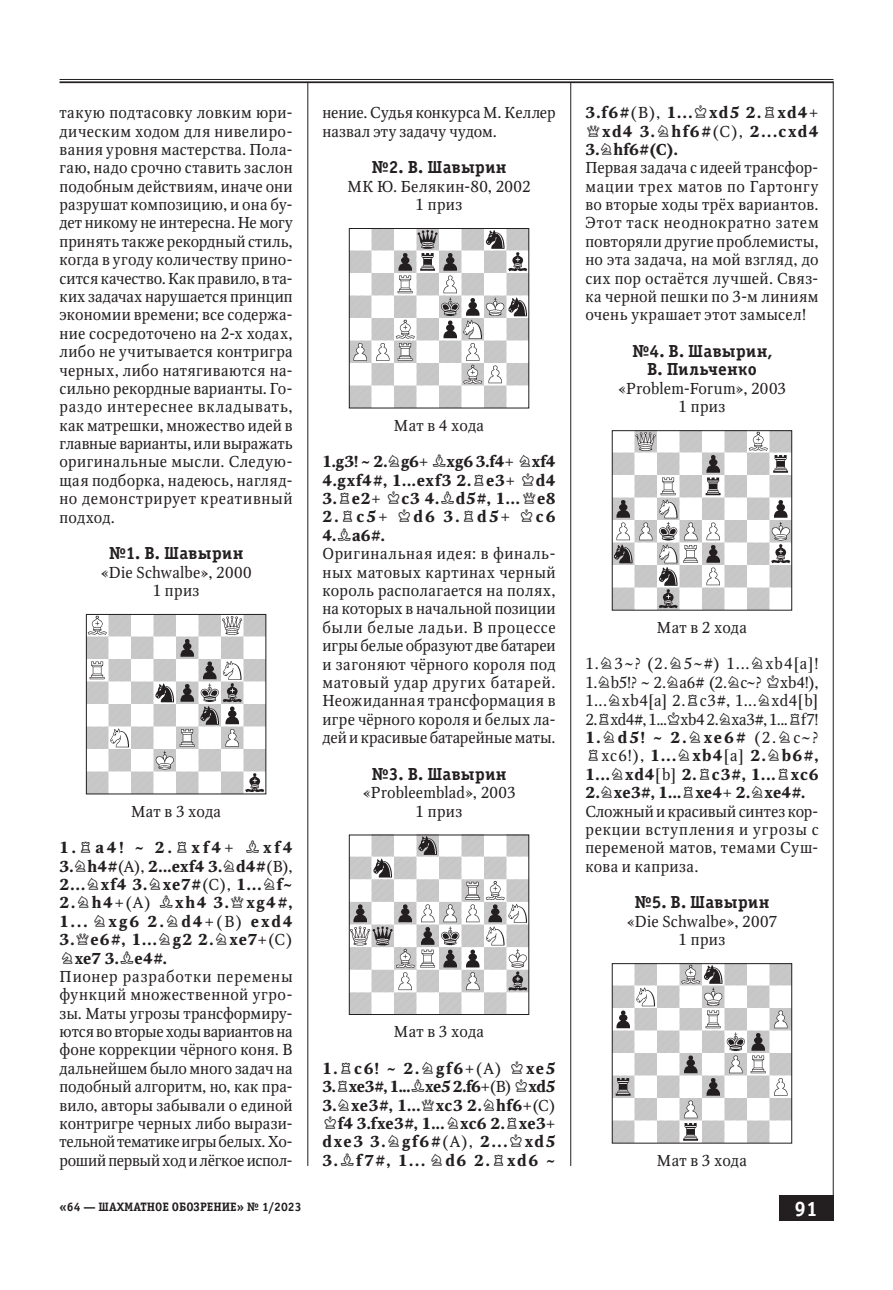
<style>
.page{position:relative;width:893px;height:1290px;background:#fff}
.page>*{position:absolute;margin:0;border:0;box-sizing:border-box;transform-origin:0 0}
.t1{font:700 21px "Officina Serif C";color:#fff}
.t2{font:700 17.5px/18.4px "Officina Serif C";letter-spacing:.01em;color:#231f20;text-align:center}
.t3{font:15.75px/18.4px "Octava Chess";letter-spacing:.005em;color:#231f20;text-align:justify}
.t4{font:15.75px/18.4px "Octava C";letter-spacing:.02em;color:#231f20;text-align:center}
.t5{font:700 15.75px/18.4px "Octava Chess";letter-spacing:.04em;color:#231f20;text-align:justify}
.t6{font:700 12.25px "Officina Serif C";color:#231f20}
.s1{font-weight:400}
.s2{font-family:"Octava C";font-weight:400}
.s3{font-weight:700}
</style>
<div class="page">
<div style="left:779px;top:1195px;width:54px;height:26px;background:#231f20"></div>
<hr style="left:833px;top:81px;width:1px;height:1140px;background:#231f20">
<hr style="left:60px;top:79px;width:773px;height:1px;background:#231f20">
<hr style="left:60px;top:81px;width:773px;height:2px;background:#231f20">
<hr style="left:307px;top:82px;width:1px;height:1084px;background:#231f20">
<hr style="left:570px;top:82px;width:1px;height:1084px;background:#231f20">
<img style="left:88px;top:616px;width:176px;height:176px">
<div style="left:86px;top:614px;width:180px;height:180px;border:1px solid #231f20"></div>
<img style="left:351px;top:230px;width:176px;height:176px">
<div style="left:349px;top:228px;width:180px;height:180px;border:1px solid #231f20"></div>
<img style="left:351px;top:836px;width:176px;height:177px">
<div style="left:349px;top:834px;width:180px;height:181px;border:1px solid #231f20"></div>
<img style="left:614px;top:432px;width:176px;height:177px">
<div style="left:612px;top:430px;width:180px;height:181px;border:1px solid #231f20"></div>
<img style="left:614px;top:965px;width:176px;height:176px">
<div style="left:612px;top:963px;width:180px;height:180px;border:1px solid #231f20"></div>
<p class="t4" style="left:60px;top:104px;width:235px;text-align:justify">такую подтасовку ловким юри&shy;дическим ходом для нивелиро&shy;вания уровня мастерства. Пола&shy;гаю, надо срочно ставить заслон подобным действиям, иначе они разрушат композицию, и она бу&shy;дет никому не интересна. Не могу принять также рекордный стиль, когда в угоду количеству прино&shy;сится качество. Как правило, в та&shy;ких задачах нарушается принцип экономии времени; все содержа&shy;ние сосредоточено на 2-х ходах, либо не учитывается контригра черных, либо натягиваются на&shy;сильно рекордные варианты. Го&shy;раздо интереснее вкладывать, как матрешки, множество идей в главные варианты, или выражать оригинальные мысли. Следую&shy;щая подборка, надеюсь, нагляд&shy;но демонстрирует креативный подход.</p>
<p class="t2" style="left:109px;top:544px;width:136px">№1. В. Шавырин</p>
<p class="t4" style="left:101px;top:563px;width:153px">«Die Schwalbe», 2000<br>1 приз</p>
<p class="t4" style="left:131px;top:802px;width:92px">Мат в 3 хода</p>
<p class="t5" style="left:60px;top:839px;width:235px">1.Ra4! ~ 2.Rxf4+ Bxf4<br>3.Nh4#<span class="s1">(A),</span> 2...exf4 3.Nd4#<span class="s1">(</span><span class="s2">B</span><span class="s1">), </span>2...Nxf4 3.Nxe7#<span class="s1">(C),</span> 1...Nf~ 2.Nh4+<span class="s1">(A)</span> Bxh4 3.Qxg4#, 1... Nxg6 2.Nd4+<span class="s1">(</span><span class="s2">B</span><span class="s1">)</span> exd4<br>3.Qe6#, 1...Ng2 2.Nxe7+<span class="s1">(C)<br></span>Nxe7 3.Be4#.</p>
<p class="t3" style="left:60px;top:968px;width:235px">Пионер разработки перемены функций множественной угро&shy;зы. Маты угрозы трансформиру&shy;ются во вторые ходы вариантов на фоне коррекции чёрного коня. В дальнейшем было много задач на подобный алгоритм, но, как пра&shy;вило, авторы забывали о единой контригре черных либо вырази&shy;тельной тематике игры белых. Хо&shy;роший первый ход и лёгкое испол-</p>
<p class="t3" style="left:322px;top:104px;width:235px">нение. Судья конкурса М. Келлер назвал эту задачу чудом.</p>
<p class="t2" style="left:371px;top:158px;width:137px">№2. В. Шавырин</p>
<p class="t4" style="left:348px;top:177px;width:185px">МК Ю. Белякин-80, 2002<br>1 приз</p>
<p class="t4" style="left:394px;top:416px;width:92px">Мат в 4 хода</p>
<p class="t5" style="left:322px;top:453px;width:235px">1.g3! ~ 2.Ng6+ Bxg6 3.f4+ Nxf4<br>4.gxf4#, 1...exf3 2.Re3+ Kd4<br>3.Re2+ Kc3 4.Bd5#, 1...Qe8<br>2.Rc5+ Kd6 3.Rd5+ Kc6<br>4.Ba6#.</p>
<p class="t3" style="left:322px;top:545px;width:235px">Оригинальная идея: в финаль&shy;ных матовых картинах черный король располагается на полях, на которых в начальной позиции были белые ладьи. В процессе игры белые образуют две батареи и загоняют чёрного короля под матовый удар других батарей.<br>Неожиданная трансформация в игре чёрного короля и белых ла&shy;дей и красивые батарейные маты.</p>
<p class="t2" style="left:371px;top:765px;width:137px">№3. В. Шавырин</p>
<p class="t4" style="left:362px;top:784px;width:155px">«Probleemblad», 2003<br>1 приз</p>
<p class="t4" style="left:394px;top:1023px;width:92px">Мат в 3 хода</p>
<p class="t5" style="left:322px;top:1059px;width:235px">1.Rc6! ~ 2.Ngf6+<span class="s1">(A)</span> Kxe5<br>3.Rxe3#, 1...Bxe5 2.f6+<span class="s1">(</span><span class="s2">B</span><span class="s1">)</span> Kxd5<br>3.Nxe3#, 1...Qxc3 2.Nhf6+<span class="s1">(C)<br></span>Kf4 3.fxe3#, 1...Nxc6 2.Rxe3+ dxe3 3.Ngf6#<span class="s1">(A),</span> 2...Kxd5<br>3.Bf7#, 1... Nd6 2.Rxd6 ~</p>
<p class="t5" style="left:585px;top:104px;width:235px">3.f6#<span class="s1">(</span><span class="s2">B</span><span class="s1">),</span> 1...Kxd5 2.Rxd4+ Qxd4 3.Nhf6#<span class="s1">(C),</span> 2...cxd4<br>3.Nhf6#(C).</p>
<p class="t3" style="left:585px;top:159px;width:235px">Первая задача с идеей трансфор&shy;мации трех матов по Гартонгу во вторые ходы трёх вариантов.<br>Этот таск неоднократно затем повторяли другие проблемисты, но эта задача, на мой взгляд, до сих пор остаётся лучшей. Связ&shy;ка черной пешки по 3-м линиям очень украшает этот замысел!</p>
<p class="t2" style="left:632px;top:342px;width:141px">№4. В. Шавырин,<br>В. Пильченко</p>
<p class="t4" style="left:618px;top:379px;width:170px">«Problem-Forum», 2003<br>1 приз</p>
<p class="t4" style="left:657px;top:618px;width:92px">Мат в 2 хода</p>
<p class="t3" style="left:585px;top:655px;width:235px">1.N3~? (2.N5~#) 1...Nxb4[a]!<br>1.Nb5!? ~ 2.Na6# (2.Nc~? Kxb4!), 1...Nxb4[a] 2.Rc3#, 1...Nxd4[b] 2.Rxd4#, 1...Kxb4 2.Nxa3#, 1...Rf7!<br><span class="s3">1.Nd5! ~ 2.Nxe6#</span> (2.Nc~?<br>Rxc6!), <span class="s3">1...Nxb4</span>[a] <span class="s3">2.Nb6#, 1...Nxd4</span>[b] <span class="s3">2.Rc3#, 1...Rxc6<br>2.Nxe3#, 1...Rxe4+ 2.Nxe4#.</span></p>
<p class="t3" style="left:585px;top:802px;width:235px">Сложный и красивый синтез кор&shy;рекции вступления и угрозы с переменой матов, темами Суш&shy;кова и каприза.</p>
<p class="t2" style="left:634px;top:893px;width:137px">№5. В. Шавырин</p>
<p class="t4" style="left:627px;top:912px;width:152px">«Die Schwalbe», 2007<br>1 приз</p>
<p class="t4" style="left:657px;top:1151px;width:92px">Мат в 3 хода</p>
<p class="t6" style="left:60px;top:1200px;width:243px">«64 — ШАХМАТНОЕ ОБОЗРЕНИЕ» № 1/2023</p>
<h1 class="t1" style="left:794px;top:1196px;width:25px">91</h1>
</div>
